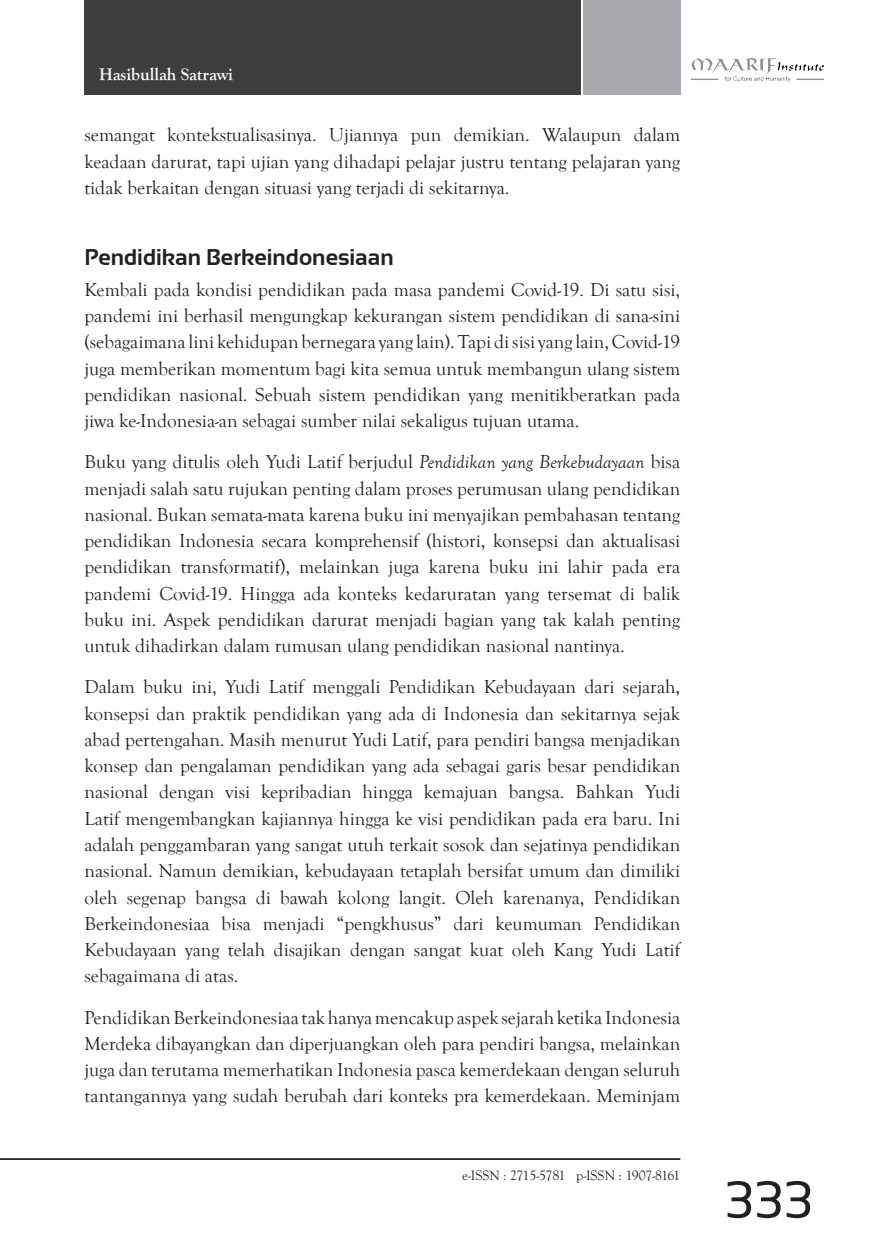
<style>
.page{position:relative;width:869px;height:1241px;background:#fff}
.page>*{position:absolute;margin:0;border:0;box-sizing:border-box;transform-origin:0 0}
.t1{font:52.5px "Sansation";color:#231f20}
.t2{font:700 22.75px "Sansation";color:#231f20}
.t3{font:19.25px/26.2px "Goudy Old Style T";color:#231f20;text-align:justify}
.t4{font:700 17.5px "Goudy Old Style T";color:#fff}
.t5{font:14px "Goudy Old Style T";letter-spacing:-.02em;color:#231f20}
.s1{font-style:italic}
</style>
<div class="page">
<div style="left:582px;top:0;width:98px;height:94px;background:#a8a9ad"></div>
<hr style="left:0;top:1157px;width:680px;height:2px;background:#231f20">
<div style="left:84px;top:0;width:496px;height:94px;background:#3e3e3f"></div>
<img style="left:691px;top:59px;width:132px;height:22px">
<p class="t4" style="left:99px;top:64px;width:135px">Hasibullah Satrawi</p>
<p class="t3" style="left:84px;top:122px;width:597px">semangat kontekstualisasinya. Ujiannya pun demikian. Walaupun dalam keadaan darurat, tapi ujian yang dihadapi pelajar justru tentang pelajaran yang tidak berkaitan dengan situasi yang terjadi di sekitarnya.</p>
<p class="t2" style="left:84px;top:244px;width:311px">Pendidikan Berkeindonesiaan</p>
<p class="t3" style="left:84px;top:277px;width:597px">Kembali pada kondisi pendidikan pada masa pandemi Covid-19. Di satu sisi, pandemi ini berhasil mengungkap kekurangan sistem pendidikan di sana-sini (sebagaimana lini kehidupan bernegara yang lain). Tapi di sisi yang lain, Covid-19 juga memberikan momentum bagi kita semua untuk membangun ulang sistem pendidikan nasional. Sebuah sistem pendidikan yang menitikberatkan pada jiwa ke-Indonesia-an sebagai sumber nilai sekaligus tujuan utama.</p>
<p class="t3" style="left:84px;top:449px;width:597px">Buku yang ditulis oleh Yudi Latif berjudul <span class="s1">Pendidikan yang Berkebudayaan</span> bisa menjadi salah satu rujukan penting dalam proses perumusan ulang pendidikan nasional. Bukan semata-mata karena buku ini menyajikan pembahasan tentang pendidikan Indonesia secara komprehensif (histori, konsepsi dan aktualisasi pendidikan transformatif), melainkan juga karena buku ini lahir pada era pandemi Covid-19. Hingga ada konteks kedaruratan yang tersemat di balik buku ini. Aspek pendidikan darurat menjadi bagian yang tak kalah penting untuk dihadirkan dalam rumusan ulang pendidikan nasional nantinya.</p>
<p class="t3" style="left:84px;top:674px;width:597px">Dalam buku ini, Yudi Latif menggali Pendidikan Kebudayaan dari sejarah, konsepsi dan praktik pendidikan yang ada di Indonesia dan sekitarnya sejak abad pertengahan. Masih menurut Yudi Latif, para pendiri bangsa menjadikan konsep dan pengalaman pendidikan yang ada sebagai garis besar pendidikan nasional dengan visi kepribadian hingga kemajuan bangsa. Bahkan Yudi Latif mengembangkan kajiannya hingga ke visi pendidikan pada era baru. Ini adalah penggambaran yang sangat utuh terkait sosok dan sejatinya pendidikan nasional. Namun demikian, kebudayaan tetaplah bersifat umum dan dimiliki oleh segenap bangsa di bawah kolong langit. Oleh karenanya, Pendidikan Berkeindonesiaa bisa menjadi “pengkhusus” dari keumuman Pendidikan Kebudayaan yang telah disajikan dengan sangat kuat oleh Kang Yudi Latif sebagaimana di atas.</p>
<p class="t3" style="left:84px;top:1004px;width:597px">Pendidikan Berkeindonesiaa tak hanya mencakup aspek sejarah ketika Indonesia Merdeka dibayangkan dan diperjuangkan oleh para pendiri bangsa, melainkan juga dan terutama memerhatikan Indonesia pasca kemerdekaan dengan seluruh tantangannya yang sudah berubah dari konteks pra kemerdekaan. Meminjam</p>
<p class="t5" style="left:462px;top:1167px;width:219px">e-ISSN : 2715-5781 p-ISSN : 1907-8161</p>
<h1 class="t1" style="left:724px;top:1170px;width:90px">333</h1>
</div>
